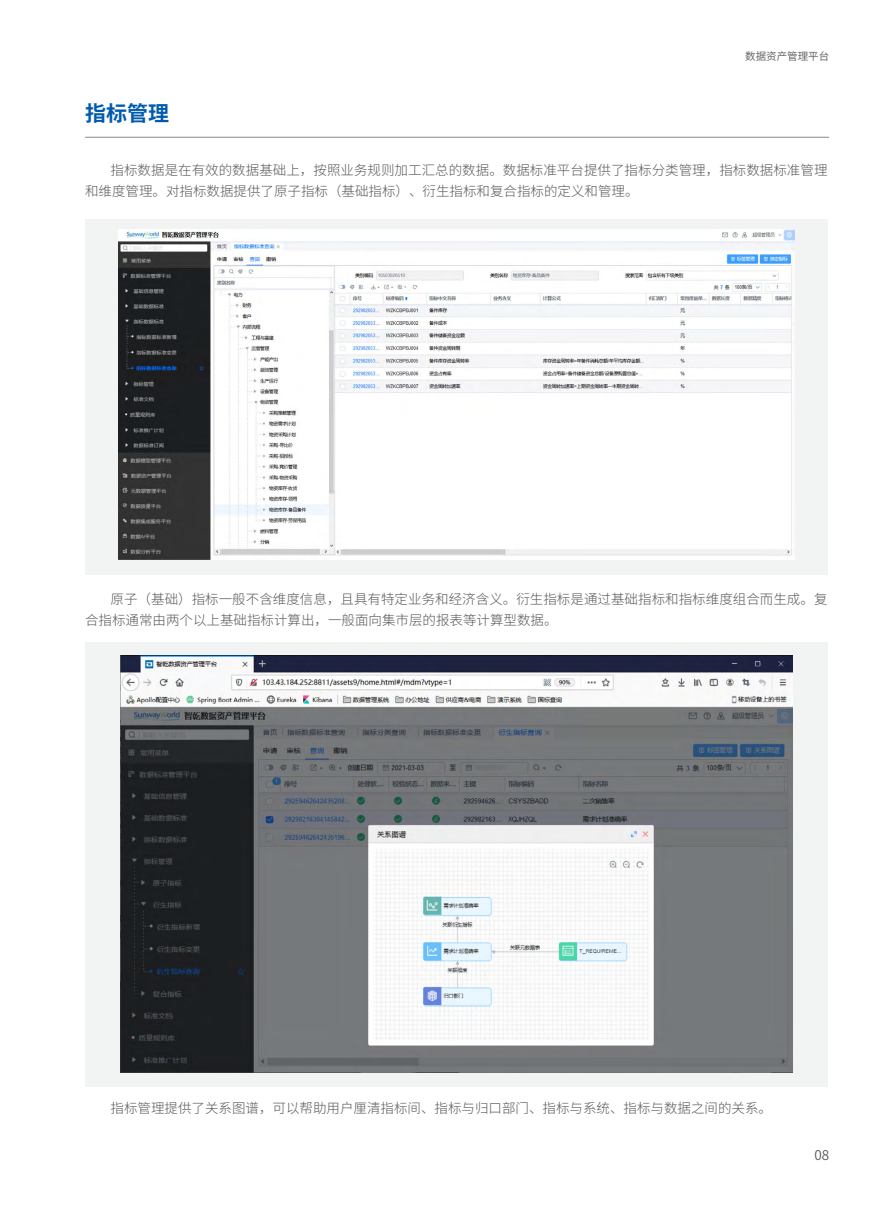
<style>
.page{position:relative;width:893px;height:1212px;background:#fff}
.page>*{position:absolute;margin:0;border:0;box-sizing:border-box;transform-origin:0 0}
.t1{font:700 21px "Source Han Sans SC";color:#005bac}
.t2{font:300 13.5px/21px "Source Han Sans SC";color:#595757}
.t3{font:13.5px "Source Han Sans SC";color:#595757}
.t4{font:10.5px "Source Han Sans SC";color:#595757}
</style>
<div class="page">
<div style="left:85px;top:219px;width:742px;height:355px;background:#f2f3f3"></div>
<div style="left:85px;top:642px;width:742px;height:444px;background:#f2f3f3"></div>
<img style="left:119px;top:230px;width:675px;height:330px">
<img style="left:120px;top:655px;width:673px;height:418px">
<hr style="left:85px;top:137px;width:744px;height:1px;background:#898989">
<h1 class="t1" style="left:85px;top:101px;width:85px">指标管理</h1>
<p class="t4" style="left:745px;top:50px;width:85px">数据资产管理平台</p>
<p class="t2" style="left:85px;top:160px;width:744px;text-indent:26px">指标数据是在有效的数据基础上，按照业务规则加工汇总的数据。数据标准平台提供了指标分类管理，指标数据标准管理和维度管理。对指标数据提供了原子指标（基础指标）、衍生指标和复合指标的定义和管理。</p>
<p class="t2" style="left:85px;top:589px;width:744px;text-indent:26px">原子（基础）指标一般不含维度信息，且具有特定业务和经济含义。衍生指标是通过基础指标和指标维度组合而生成。复合指标通常由两个以上基础指标计算出，一般面向集市层的报表等计算型数据。</p>
<p class="t2" style="left:111px;top:1098px;width:663px">指标管理提供了关系图谱，可以帮助用户厘清指标间、指标与归口部门、指标与系统、指标与数据之间的关系。</p>
<p class="t3" style="left:814px;top:1147px;width:16px">08</p>
</div>
